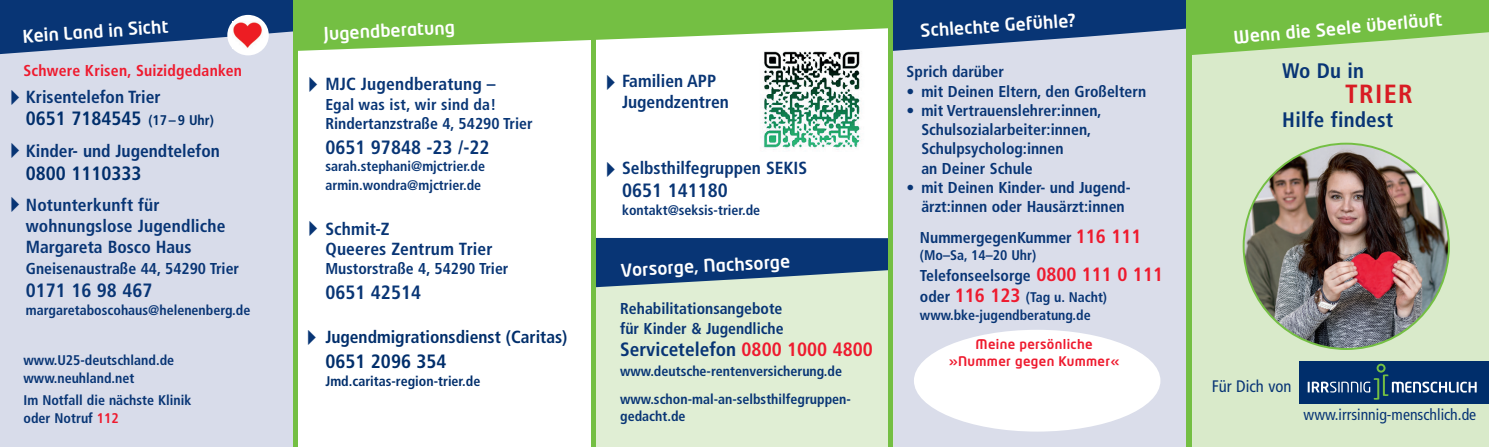
<style>
.page{position:relative;width:1489px;height:447px;background:#fff}
.page>*{position:absolute;margin:0;border:0;box-sizing:border-box;transform-origin:0 0}
.t1{font:700 condensed 26.25px "Frutiger";letter-spacing:.05em;color:#d81c23}
.t2{font:700 condensed 21px "Frutiger";letter-spacing:.01em;color:#083575}
.t3{font:700 condensed 19.25px "Frutiger";color:#083575}
.t4{font:700 condensed 19.25px "Frutiger";color:#002e6b}
.t5{font:700 condensed 17.5px/21px "Frutiger";color:#083575}
.t6{font:500 17.5px "Neo Tech Pro";color:#fff}
.t7{font:700 condensed 17.5px "Frutiger";color:#002e6b}
.t8{font:condensed 16.62px "Frutiger";color:#083575}
.t9{font:700 condensed 15.75px/19.2px "Frutiger";color:#083575}
.t10{font:700 condensed 15.75px "Frutiger";letter-spacing:.015em;color:#ee1a2e}
.t11{font:condensed 15.75px "Frutiger";color:#083575}
.t12{font:700 condensed 14px/17.5px "Frutiger";color:#083575}
.t13{font:700 condensed 14px "Frutiger";color:#002e6b}
.t14{font:500 13.12px/17.5px "Neo Tech Pro";letter-spacing:.025em;color:#ee1a2e;text-align:center}
.s1{font-size:14px}
.s2{color:#ee1a2e}
.s3{font-size:19.25px;color:#ee1a2e}
.s4{font-size:15.75px}
</style>
<div class="page">
<div style="left:892px;top:20px;width:296px;height:426px;background:#daddea"></div>
<div style="left:913px;top:329px;width:247px;height:102px;background:#fff;border-radius:50%"></div>
<div style="left:595px;top:287px;width:293px;height:159px;background:#e0eed4"></div>
<div style="left:0;top:55px;width:293px;height:391px;background:#d8dcea"></div>
<svg style="left:0;top:0;width:293px;height:55px;background:#30558b"></svg>
<svg style="left:298px;top:0;width:590px;height:51px;fill:#74bf43"></svg>
<div style="left:1191px;top:55px;width:297px;height:391px;background:#d9eaca"></div>
<svg style="left:893px;top:0;width:595px;height:55px;background:#649579"></svg>
<div style="left:1299px;top:361px;width:189px;height:42px;background:#002e6b"></div>
<svg style="left:1307px;top:363px;width:169px;height:36px"></svg>
<img style="left:1243px;top:143px;width:205px;height:206px;border-radius:103px">
<svg style="left:595px;top:238px;width:293px;height:49px;background:#2c5484"></svg>
<div style="left:227px;top:15px;width:42px;height:40px;background:#fff;border-radius:50%"></div>
<img style="left:233px;top:22px;width:29px;height:26px">
<img style="left:758px;top:50px;width:106px;height:100px">
<div style="left:293px;top:0;width:5px;height:446px;background:#74bf43"></div>
<div style="left:590px;top:0;width:5px;height:446px;background:#74bf43"></div>
<div style="left:888px;top:0;width:5px;height:446px;background:#74bf43"></div>
<div style="left:1186px;top:0;width:5px;height:446px;background:#74bf43"></div>
<svg style="left:12px;top:90px;width:7px;height:15px"></svg>
<svg style="left:12px;top:142px;width:7px;height:16px"></svg>
<svg style="left:11px;top:196px;width:8px;height:16px"></svg>
<p class="t6" style="left:22px;top:25px;width:147px;rotate:-4deg">Kein Land in Sicht</p>
<p class="t10" style="left:24px;top:61px;width:220px">Schwere Krisen, Suizidgedanken</p>
<p class="t5" style="left:26px;top:86px;width:136px">Krisentelefon Trier</p>
<p class="t4" style="left:26px;top:107px;width:189px">0651 7184545 <span class="s1">(17 – 9 Uhr)</span></p>
<p class="t5" style="left:26px;top:140px;width:195px">Kinder- und Jugendtelefon</p>
<p class="t4" style="left:26px;top:161px;width:117px">0800 1110333</p>
<p class="t5" style="left:26px;top:195px;width:201px">Notunterkunft für wohnungslose Jugendliche<br>Margareta Bosco Haus</p>
<p class="t9" style="left:26px;top:259px;width:215px">Gneisenaustraße 44, 54290 Trier</p>
<p class="t3" style="left:26px;top:279px;width:128px">0171 16 98 467</p>
<p class="t12" style="left:26px;top:301px;width:226px">margaretaboscohaus@helenenberg.de</p>
<p class="t12" style="left:24px;top:351px;width:152px">www.U25-deutschland.de www.neuhland.net</p>
<p class="t12" style="left:24px;top:391px;width:169px">Im Notfall die nächste Klinik oder Notruf <span class="s2">112</span></p>
<p class="t6" style="left:323px;top:23px;width:133px;rotate:-3deg">Jugendberatung</p>
<p class="t5" style="left:325px;top:74px;width:172px">MJC Jugendberatung –</p>
<p class="t9" style="left:325px;top:94px;width:209px">Egal was ist, wir sind da!<br>Rindertanzstraße 4, 54290 Trier</p>
<p class="t3" style="left:325px;top:136px;width:166px">0651 97848 -23 /-22</p>
<p class="t12" style="left:325px;top:157px;width:161px;line-height:18.7px">sarah.stephani@mjctrier.de armin.wondra@mjctrier.de</p>
<p class="t5" style="left:325px;top:219px;width:169px;line-height:19.8px">Schmit-Z<br>Queeres Zentrum Trier</p>
<p class="t9" style="left:325px;top:258px;width:184px">Mustorstraße 4, 54290 Trier</p>
<p class="t3" style="left:325px;top:280px;width:97px">0651 42514</p>
<p class="t7" style="left:325px;top:327px;width:243px">Jugendmigrationsdienst (Caritas)</p>
<p class="t4" style="left:325px;top:350px;width:123px">0651 2096 354</p>
<p class="t13" style="left:325px;top:372px;width:156px">Jmd.caritas-region-trier.de</p>
<p class="t5" style="left:622px;top:71px;width:108px">Familien APP<br>Jugendzentren</p>
<p class="t5" style="left:622px;top:158px;width:186px">Selbsthilfegruppen SEKIS</p>
<p class="t3" style="left:622px;top:179px;width:107px">0651 141180</p>
<p class="t12" style="left:622px;top:201px;width:140px">kontakt@seksis-trier.de</p>
<p class="t6" style="left:620px;top:259px;width:171px;rotate:-3deg">Vorsorge, Nachsorge</p>
<p class="t9" style="left:620px;top:299px;width:165px">Rehabilitationsangebote für Kinder &amp; Jugendliche</p>
<p class="t3" style="left:620px;top:338px;width:254px">Servicetelefon <span class="s2">0800 1000 4800</span></p>
<p class="t12" style="left:620px;top:356px;width:232px;line-height:28px">www.deutsche-rentenversicherung.de www.schon-mal-an-selbsthilfegruppen-</p>
<p class="t12" style="left:620px;top:407px;width:67px">gedacht.de</p>
<p class="t6" style="left:919px;top:20px;width:157px;rotate:-4deg">Schlechte Gefühle?</p>
<p class="t9" style="left:906px;top:62px;width:99px">Sprich darüber</p>
<p class="t9" style="left:906px;top:81px;width:241px">• mit Deinen Eltern, den Großeltern</p>
<p class="t9" style="left:921px;top:101px;width:182px;text-indent:-15px">• mit Vertrauenslehrer:innen,<br>Schulsozialarbeiter:innen,<br>Schulpsycholog:innen<br>an Deiner Schule</p>
<p class="t9" style="left:906px;top:178px;width:225px;text-align:center">• mit Deinen Kinder- und Jugend&shy;ärzt:innen oder Hausärzt:innen</p>
<p class="t9" style="left:919px;top:227px;width:223px">NummergegenKummer <span class="s3">116 111</span></p>
<p class="t12" style="left:919px;top:246px;width:118px">(Mo–Sa, 14–20 Uhr)</p>
<p class="t9" style="left:919px;top:266px;width:244px">Telefonseelsorge <span class="s3">0800 111 0 111</span></p>
<p class="t12" style="left:919px;top:288px;width:189px"><span class="s4">oder</span> <span class="s3">116 123</span> (Tag u. Nacht) www.bke-jugendberatung.de</p>
<p class="t14" style="left:948px;top:335px;width:172px">Meine persönliche »Nummer gegen Kummer«</p>
<p class="t6" style="left:1232px;top:26px;width:211px;rotate:-5deg">Wenn die Seele überläuft</p>
<h2 class="t2" style="left:1282px;top:58px;width:83px">Wo Du in</h2>
<h1 class="t1" style="left:1345px;top:78px;width:69px">TRIER</h1>
<h2 class="t2" style="left:1282px;top:107px;width:112px">Hilfe findest</h2>
<p class="t8" style="left:1211px;top:376px;width:81px">Für Dich von</p>
<p class="t11" style="left:1303px;top:405px;width:174px">www.irrsinnig-menschlich.de</p>
</div>
